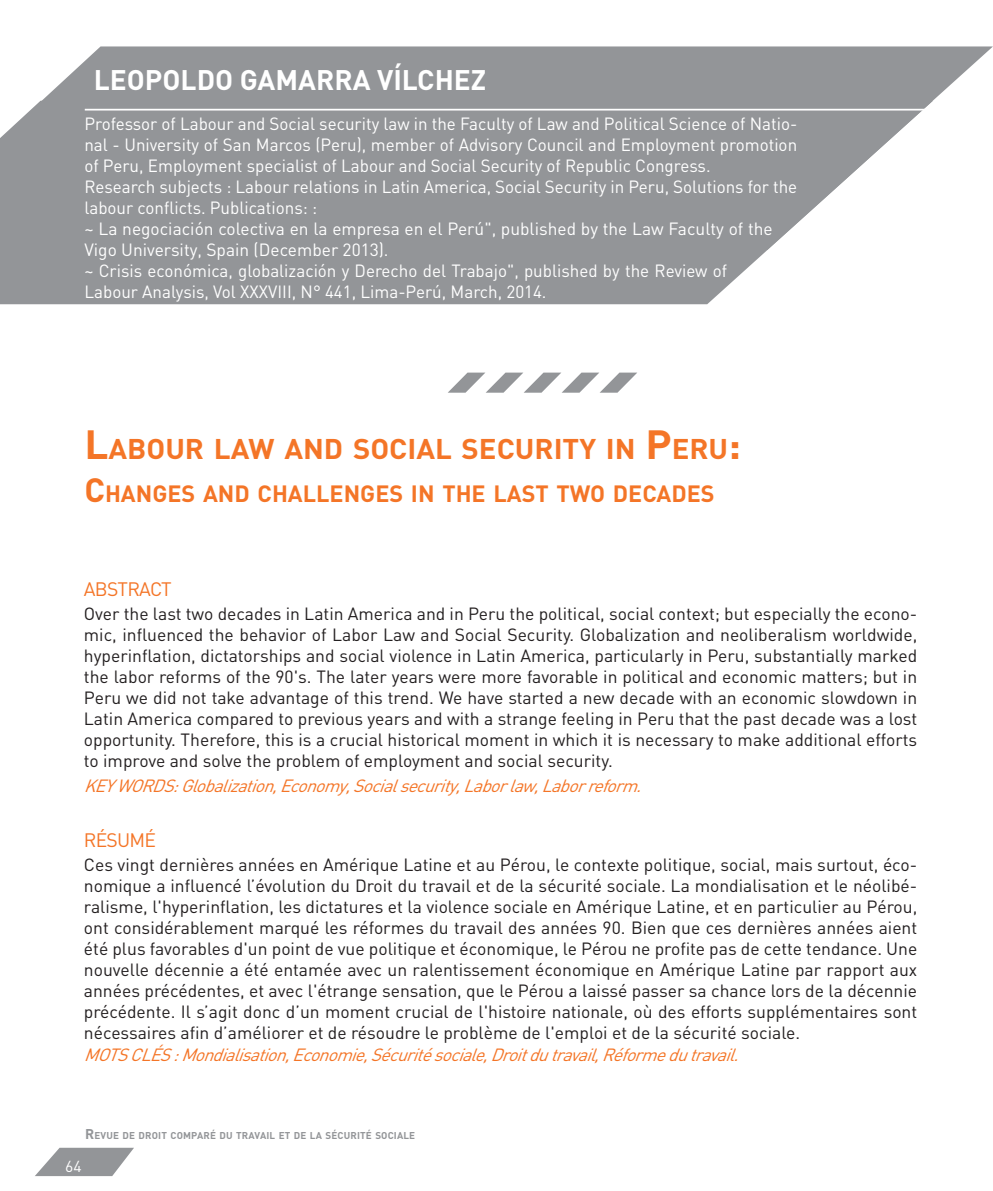
<style>
.page{position:relative;width:993px;height:1191px;background:#fff}
.page>*{position:absolute;margin:0;border:0;box-sizing:border-box;transform-origin:0 0}
.t1{font:700 28.18px "DIN";color:#f47527;scale:1.04 1}
.t2{font:700 28px "DIN";color:#fff}
.t3{font:700 23.28px "DIN";color:#f47527}
.t4{font:19.25px "DIN";color:#f47527}
.t5{font:17.5px/21px "DIN";color:#231f20;text-align:justify}
.t6{font:17.5px/21px "DIN";color:#fff}
.t7{font:italic 17.5px "DIN";color:#f47527}
.t8{font:15.75px "DIN";color:#fff}
.t9{font:700 9.8px "DIN";letter-spacing:.015em;color:#939598}
.s1{font-size:40.25px}
.s2{font-size:33.25px}
.s3{font-size:14px}
</style>
<div class="page">
<div style="left:0;top:250px;width:681px;height:54px;background:#939598"></div>
<svg style="left:35px;top:1147px;width:99px;height:29px"></svg>
<svg style="left:0;top:46px;width:992px;height:204px;background:#9c9ea0"></svg>
<hr style="left:85px;top:109px;width:843px;height:1px;background:#fff">
<svg style="left:448px;top:372px;width:189px;height:21px"></svg>
<svg style="left:681px;top:151px;width:276px;height:154px"></svg>
<p class="t2" style="left:94px;top:62px;width:166px">LEOPOLDO GAMARRA</p>
<p class="t2" style="left:377px;top:62px;width:93px">VÍLCHEZ</p>
<p class="t6" style="left:84px;top:113px;width:714px">Professor of Labour and Social security law in the Faculty of Law and Political Science of Natio&shy;nal - University of San Marcos (Peru), member of Advisory Council and Employment promotion of Peru, Employment specialist of Labour and Social Security of Republic Congress.<br>Research subjects : Labour relations in Latin America, Social Security in Peru, Solutions for the labour conflicts. Publications: :<br>~ La negociación colectiva en la empresa en el Perú", published by the Law Faculty of the Vigo University, Spain (December 2013).<br>~ Crisis económica, globalización y Derecho del Trabajo", published by the Review of<br>Labour Analysis, Vol XXXVIII, N° 441, Lima-Perú, March, 2014.</p>
<p class="t1" style="left:84px;top:430px;width:632px"><span class="s1">L</span>ABOUR LAW AND SOCIAL SECURITY IN <span class="s1">P</span>ERU<span class="s1">:</span></p>
<p class="t3" style="left:84px;top:479px;width:630px"><span class="s2">C</span>HANGES AND CHALLENGES IN TH E LAST TWO DECADES</p>
<p class="t4" style="left:84px;top:577px;width:12px">abstract</p>
<p class="t5" style="left:84px;top:602px;width:834px">Over the last two decades in Latin America and in Peru the political, social context; but especially the econo&shy;mic, influenced the behavior of Labor Law and Social Security. Globalization and neoliberalism worldwide, hyperinflation, dictatorships and social violence in Latin America, particularly in Peru, substantially marked the labor reforms of the 90's. The later years were more favorable in political and economic matters; but in Peru we did not take advantage of this trend. We have started a new decade with an economic slowdown in Latin America compared to previous years and with a strange feeling in Peru that the past decade was a lost opportunity. Therefore, this is a crucial historical moment in which it is necessary to make additional efforts to improve and solve the problem of employment and social security.</p>
<p class="t7" style="left:172px;top:774px;width:477px">:Globalization,Economy,Socialsecurity,Laborlaw,Laborreform.</p>
<p class="t7" style="left:84px;top:774px;width:59px">keywords</p>
<p class="t4" style="left:84px;top:828px;width:74px">résumé</p>
<p class="t5" style="left:84px;top:853px;width:834px">Ces vingt dernières années en Amérique Latine et au Pérou, le contexte politique, social, mais surtout, éco&shy;nomique a influencé l’évolution du Droit du travail et de la sécurité sociale. La mondialisation et le néolibé&shy;ralisme, l'hyperinflation, les dictatures et la violence sociale en Amérique Latine, et en particulier au Pérou, ont considérablement marqué les réformes du travail des années 90. Bien que ces dernières années aient été plus favorables d'un point de vue politique et économique, le Pérou ne profite pas de cette tendance. Une nouvelle décennie a été entamée avec un ralentissement économique en Amérique Latine par rapport aux années précédentes, et avec l'étrange sensation, que le Pérou a laissé passer sa chance lors de la décennie précédente. Il s’agit donc d’un moment crucial de l'histoire nationale, où des efforts supplémentaires sont nécessaires afin d’améliorer et de résoudre le problème de l'emploi et de la sécurité sociale.</p>
<p class="t7" style="left:84px;top:1044px;width:663px">mots clés :Mondialisation,Economie,Sécuritésociale,Droitdutravail,Réformedutravail.</p>
<p class="t9" style="left:85px;top:1129px;width:331px"><span class="s3">R</span>EVUE DE DROIT COMPARÉ DU TRAVAIL ET DE LA SÉCURITÉ SOCIALE</p>
<p class="t8" style="left:65px;top:1156px;width:18px">64</p>
</div>
